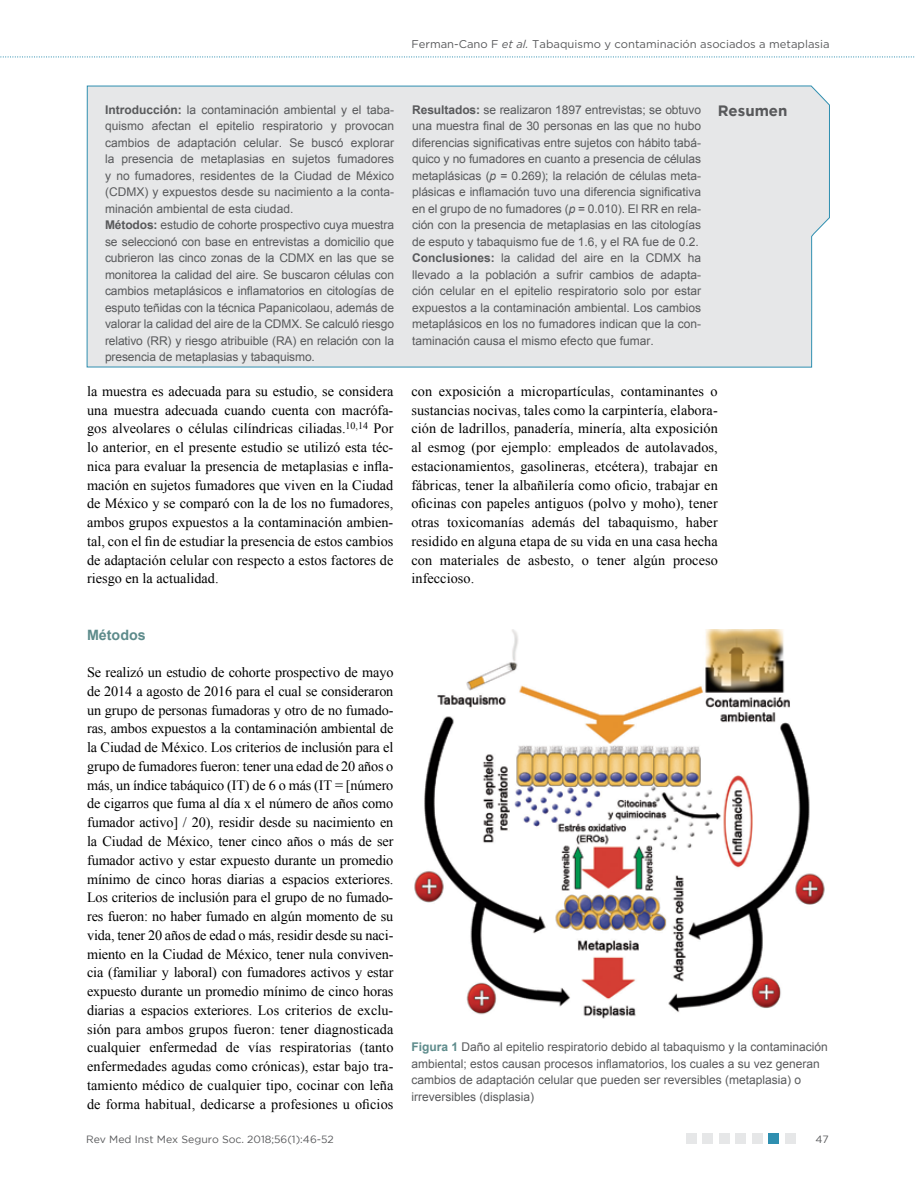
<style>
.page{position:relative;width:915px;height:1191px;background:#fff}
.page>*{position:absolute;margin:0;border:0;box-sizing:border-box;transform-origin:0 0}
.t1{font:700 15px "Gotham";color:#58595b}
.t2{font:14.25px/18.8px "Times New Roman";letter-spacing:.005em;color:#000;text-align:justify}
.t3{font:700 14.25px "Arial";color:#5d8b8b}
.t4{font:12px/16.5px "Arial";letter-spacing:-.005em;color:#58595b}
.t5{font:11.25px "Gotham";color:#58595b}
.t6{font:10.5px "Gotham";color:#58595b}
.s1{font-style:italic}
.s2{font-weight:700}
.s3{font-weight:700;color:#5d8b8b}
</style>
<div class="page">
<svg style="left:86px;top:57px;width:743px;height:311px;background:#e6e8e9"></svg>
<svg style="left:0;top:56px;width:915px;height:1px"></svg>
<div style="left:718px;top:1133px;width:11px;height:11px;background:#e6e7e8"></div>
<div style="left:751px;top:1133px;width:11px;height:11px;background:#e6e7e8"></div>
<div style="left:768px;top:1133px;width:10px;height:11px;background:#2f8fb0"></div>
<div style="left:735px;top:1133px;width:10px;height:11px;background:#e6e7e8"></div>
<div style="left:784px;top:1133px;width:11px;height:11px;background:#e6e7e8"></div>
<div style="left:702px;top:1133px;width:10px;height:11px;background:#e6e7e8"></div>
<div style="left:685px;top:1133px;width:11px;height:11px;background:#e6e7e8"></div>
<img style="left:414px;top:629px;width:411px;height:390px">
<p class="t5" style="left:411px;top:37px;width:419px">Ferman-Cano F <span class="s1">et al.</span> Tabaquismo y contaminación asociados a metaplasia</p>
<p class="t4" style="left:105px;top:101px;width:290px"><span class="s2">Introducción:</span> la contaminación ambiental y el taba&shy;quismo afectan el epitelio respiratorio y provocan cambios de adaptación celular. Se buscó explorar la presencia de metaplasias en sujetos fumadores y no fumadores, residentes de la Ciudad de México (CDMX) y expuestos desde su nacimiento a la conta&shy;minación ambiental de esta ciudad.<br><span class="s2">Métodos:</span> estudio de cohorte prospectivo cuya muestra se seleccionó con base en entrevistas a domicilio que cubrieron las cinco zonas de la CDMX en las que se monitorea la calidad del aire. Se buscaron células con cambios metaplásicos e inflamatorios en citologías de esputo teñidas con la técnica Papanicolaou, además de valorar la calidad del aire de la CDMX. Se calculó riesgo relativo (RR) y riesgo atribuible (RA) en relación con la presencia de metaplasias y tabaquismo.</p>
<p class="t4" style="left:412px;top:101px;width:290px"><span class="s2">Resultados:</span> se realizaron 1897 entrevistas; se obtuvo una muestra final de 30 personas en las que no hubo diferencias significativas entre sujetos con hábito tabá&shy;quico y no fumadores en cuanto a presencia de células metaplásicas (<span class="s1">p</span> = 0.269); la relación de células meta&shy;plásicas e inflamación tuvo una diferencia significativa en el grupo de no fumadores (<span class="s1">p</span> = 0.010). El RR en rela&shy;ción con la presencia de metaplasias en las citologías de esputo y tabaquismo fue de 1.6, y el RA fue de 0.2.<br><span class="s2">Conclusiones:</span> la calidad del aire en la CDMX ha llevado a la población a sufrir cambios de adapta&shy;ción celular en el epitelio respiratorio solo por estar expuestos a la contaminación ambiental. Los cambios metaplásicos en los no fumadores indican que la con&shy;taminación causa el mismo efecto que fumar.</p>
<p class="t2" style="left:411px;top:381px;width:308px">con exposición a micropartículas, contaminantes o sustancias nocivas, tales como la carpintería, elabora&shy;ción de ladrillos, panadería, minería, alta exposición al esmog (por ejemplo: empleados de autolavados, estacionamientos, gasolineras, etcétera), trabajar en fábricas, tener la albañilería como oficio, trabajar en oficinas con papeles antiguos (polvo y moho), tener otras toxicomanías además del tabaquismo, haber residido en alguna etapa de su vida en una casa hecha con materiales de asbesto, o tener algún proceso infeccioso.</p>
<p class="t1" style="left:717px;top:102px;width:71px">Resumen</p>
<p class="t2" style="left:87px;top:381px;width:308px">la muestra es adecuada para su estudio, se considera una muestra adecuada cuando cuenta con macrófa&shy;gos alveolares o células cilíndricas ciliadas.<sup>10,14</sup> Por lo anterior, en el presente estudio se utilizó esta téc&shy;nica para evaluar la presencia de metaplasias e infla&shy;mación en sujetos fumadores que viven en la Ciudad de México y se comparó con la de los no fumadores, ambos grupos expuestos a la contaminación ambien&shy;tal, con el fin de estudiar la presencia de estos cambios de adaptación celular con respecto a estos factores de riesgo en la actualidad.</p>
<p class="t3" style="left:87px;top:625px;width:60px">Métodos</p>
<p class="t2" style="left:87px;top:663px;width:308px">Se realizó un estudio de cohorte prospectivo de mayo de 2014 a agosto de 2016 para el cual se consideraron un grupo de personas fumadoras y otro de no fumado&shy;ras, ambos expuestos a la contaminación ambiental de la Ciudad de México. Los criterios de inclusión para el grupo de fumadores fueron: tener una edad de 20 años o más, un índice tabáquico (IT) de 6 o más (IT = [número de cigarros que fuma al día x el número de años como fumador activo] / 20), residir desde su nacimiento en la Ciudad de México, tener cinco años o más de ser fumador activo y estar expuesto durante un promedio mínimo de cinco horas diarias a espacios exteriores.<br>Los criterios de inclusión para el grupo de no fumado&shy;res fueron: no haber fumado en algún momento de su vida, tener 20 años de edad o más, residir desde su naci&shy;miento en la Ciudad de México, tener nula conviven&shy;cia (familiar y laboral) con fumadores activos y estar expuesto durante un promedio mínimo de cinco horas diarias a espacios exteriores. Los criterios de exclu&shy;sión para ambos grupos fueron: tener diagnosticada cualquier enfermedad de vías respiratorias (tanto enfermedades agudas como crónicas), estar bajo tra&shy;tamiento médico de cualquier tipo, cocinar con leña de forma habitual, dedicarse a profesiones u oficios</p>
<p class="t4" style="left:411px;top:1038px;width:418px"><span class="s3">Figura 1</span> Daño al epitelio respiratorio debido al tabaquismo y la contaminación ambiental; estos causan procesos inflamatorios, los cuales a su vez generan cambios de adaptación celular que pueden ser reversibles (metaplasia) o irreversibles (displasia)</p>
<p class="t6" style="left:86px;top:1133px;width:249px">Rev Med Inst Mex Seguro Soc. 2018;56(1):46-52</p>
<p class="t6" style="left:815px;top:1133px;width:15px">47</p>
</div>
